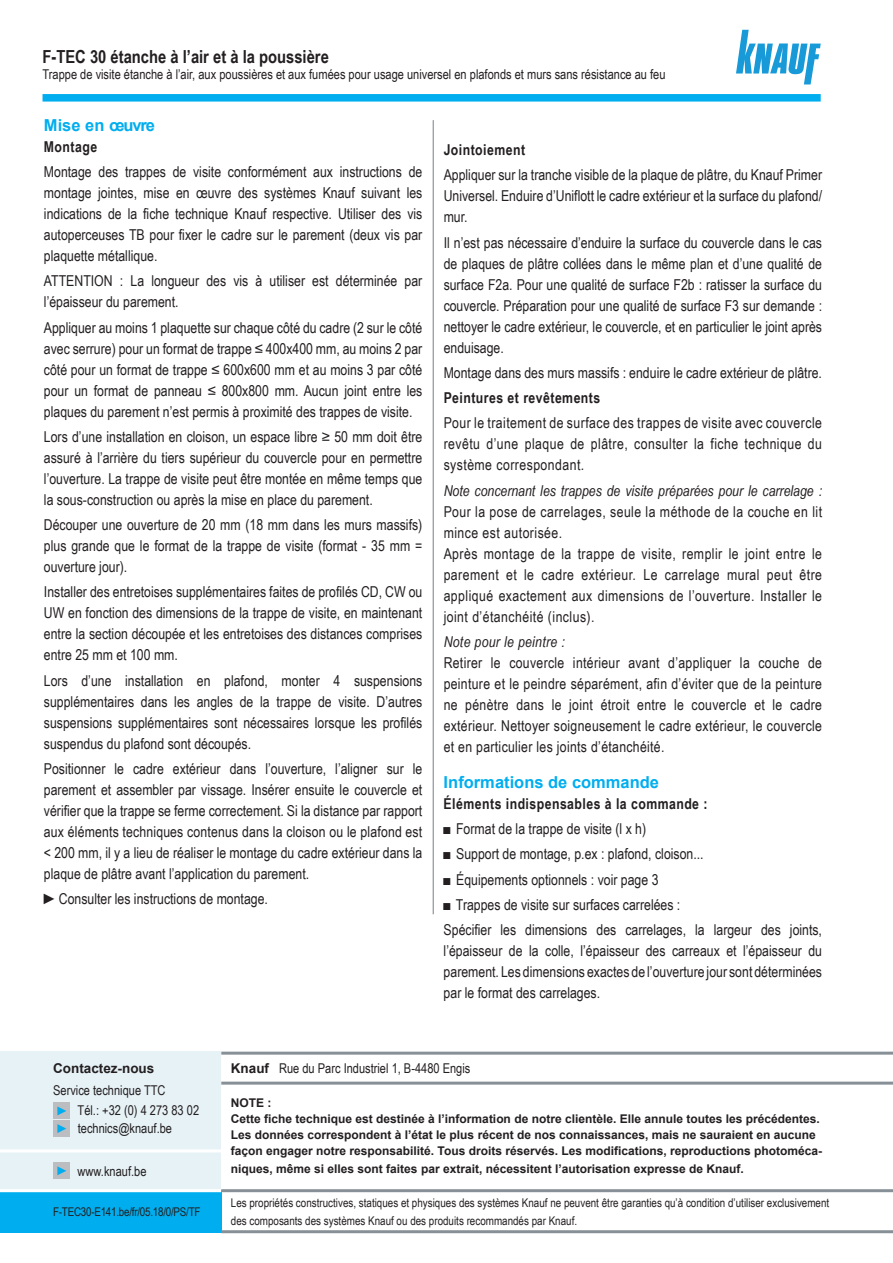
<style>
.page{position:relative;width:893px;height:1263px;background:#fff}
.page>*{position:absolute;margin:0;border:0;box-sizing:border-box;transform-origin:0 0}
.t1{font:700 18px "Arial Narrow";color:#231f20}
.t2{font:700 16.5px "Arial";color:#00aeef}
.t3{font:700 16.5px "Arial";letter-spacing:-.035em;color:#00aeef}
.t4{font:15px/21px "Arial Narrow";color:#231f20;text-align:justify}
.t5{font:15px/21px "Arial Narrow";letter-spacing:.03em;color:#231f20}
.t6{font:700 15px "Arial Narrow";letter-spacing:.03em;color:#231f20}
.t7{font:italic 15px "Arial Narrow";color:#231f20}
.t8{font:italic 15px "Arial Narrow";letter-spacing:.02em;color:#231f20}
.t9{font:13.5px/20.1px "Arial Narrow";color:#231f20}
.t10{font:700 13.5px "Arial";color:#231f20}
.t11{font:700 12px/16px "Arial";color:#231f20}
.t12{font:12px/18px "Arial Narrow";color:#231f20}
.t13{font:12px "Arial Narrow";letter-spacing:-.02em;color:#231f20}
.s1{font-family:"Arial";font-weight:700}
</style>
<div class="page">
<div style="left:0;top:1052px;width:221px;height:139px;background:#e7f2f7"></div>
<div style="left:0;top:1191px;width:221px;height:42px;background:#00aeef"></div>
<hr style="left:0;top:1149px;width:221px;height:3px;background:#fff">
<hr style="left:0;top:1189px;width:221px;height:3px;background:#fff">
<hr style="left:221px;top:1052px;width:672px;height:3px;background:#869096">
<hr style="left:221px;top:1081px;width:672px;height:3px;background:#869096">
<hr style="left:221px;top:1189px;width:672px;height:3px;background:#869096">
<hr style="left:221px;top:1230px;width:672px;height:3px;background:#869096">
<div style="left:53px;top:1102px;width:16px;height:16px;background:#bcbdc0"></div>
<div style="left:53px;top:1120px;width:16px;height:17px;background:#bcbdc0"></div>
<div style="left:53px;top:1163px;width:16px;height:16px;background:#bcbdc0"></div>
<svg style="left:57px;top:1106px;width:9px;height:9px"></svg>
<svg style="left:57px;top:1124px;width:9px;height:9px"></svg>
<svg style="left:57px;top:1166px;width:9px;height:9px"></svg>
<div style="left:43px;top:94px;width:778px;height:8px;background:#00aeef"></div>
<svg style="left:736px;top:30px;width:85px;height:54px"></svg>
<hr style="left:433px;top:120px;width:1px;height:794px;background:#869096">
<p class="t1" style="left:43px;top:43px;width:288px">F-TEC 30 étanche à l’air et à la poussière</p>
<p class="t9" style="left:43px;top:63px;width:624px">Trappe de visite étanche à l’air, aux poussières et aux fumées pour usage universel en plafonds et murs sans résistance au feu</p>
<p class="t3" style="left:44px;top:114px;width:112px">Mise en œuvre</p>
<p class="t6" style="left:44px;top:135px;width:55px">Montage</p>
<p class="t4" style="left:44px;top:161px;width:380px">Montage des trappes de visite conformément aux instructions de montage jointes, mise en œuvre des systèmes Knauf suivant les indications de la fiche technique Knauf respective. Utiliser des vis autoperceuses TB pour fixer le cadre sur le parement (deux vis par plaquette métallique.</p>
<p class="t4" style="left:44px;top:270px;width:380px">ATTENTION : La longueur des vis à utiliser est déterminée par l’épaisseur du parement.</p>
<p class="t4" style="left:44px;top:316px;width:380px">Appliquer au moins 1 plaquette sur chaque côté du cadre (2 sur le côté avec serrure) pour un format de trappe ≤ 400x400 mm, au moins 2 par côté pour un format de trappe ≤ 600x600 mm et au moins 3 par côté pour un format de panneau ≤ 800x800 mm. Aucun joint entre les plaques du parement n’est permis à proximité des trappes de visite.</p>
<p class="t4" style="left:44px;top:426px;width:380px">Lors d’une installation en cloison, un espace libre ≥ 50 mm doit être assuré à l’arrière du tiers supérieur du couvercle pour en permettre l’ouverture. La trappe de visite peut être montée en même temps que la sous-construction ou après la mise en place du parement.</p>
<p class="t4" style="left:44px;top:514px;width:380px">Découper une ouverture de 20 mm (18 mm dans les murs massifs) plus grande que le format de la trappe de visite (format - 35 mm = ouverture jour).</p>
<p class="t4" style="left:44px;top:581px;width:380px">Installer des entretoises supplémentaires faites de profilés CD, CW ou UW en fonction des dimensions de la trappe de visite, en maintenant entre la section découpée et les entretoises des distances comprises entre 25 mm et 100 mm.</p>
<p class="t4" style="left:44px;top:669px;width:380px">Lors d’une installation en plafond, monter 4 suspensions supplémentaires dans les angles de la trappe de visite. D’autres suspensions supplémentaires sont nécessaires lorsque les profilés suspendus du plafond sont découpés.</p>
<p class="t4" style="left:44px;top:757px;width:380px">Positionner le cadre extérieur dans l’ouverture, l’aligner sur le parement et assembler par vissage. Insérer ensuite le couvercle et vérifier que la trappe se ferme correctement. Si la distance par rapport aux éléments techniques contenus dans la cloison ou le plafond est &lt; 200 mm, il y a lieu de réaliser le montage du cadre extérieur dans la plaque de plâtre avant l’application du parement.</p>
<p class="t4" style="left:44px;top:888px;width:226px">►Consulter les instructions de montage.</p>
<p class="t6" style="left:444px;top:138px;width:83px">Jointoiement</p>
<p class="t4" style="left:444px;top:164px;width:380px">Appliquer sur la tranche visible de la plaque de plâtre, du Knauf Primer Universel. Enduire d’Uniflott le cadre extérieur et la surface du plafond/ mur.</p>
<p class="t4" style="left:444px;top:231px;width:380px">Il n’est pas nécessaire d’enduire la surface du couvercle dans le cas de plaques de plâtre collées dans le même plan et d’une qualité de surface F2a. Pour une qualité de surface F2b : ratisser la surface du couvercle. Préparation pour une qualité de surface F3 sur demande : nettoyer le cadre extérieur, le couvercle, et en particulier le joint après enduisage.</p>
<p class="t4" style="left:444px;top:361px;width:380px">Montage dans des murs massifs : enduire le cadre extérieur de plâtre.</p>
<p class="t6" style="left:444px;top:386px;width:158px">Peintures et revêtements</p>
<p class="t4" style="left:444px;top:412px;width:380px">Pour le traitement de surface des trappes de visite avec couvercle revêtu d’une plaque de plâtre, consulter la fiche technique du système correspondant.</p>
<p class="t7" style="left:444px;top:480px;width:380px">Note concernant les trappes de visite préparées pour le carrelage :</p>
<p class="t5" style="left:444px;top:500px;width:380px">Pour la pose de carrelages, seule la méthode de la couche en lit mince est autorisée.<br>Après montage de la trappe de visite, remplir le joint entre le parement et le cadre extérieur. Le carrelage mural peut être appliqué exactement aux dimensions de l’ouverture. Installer le joint d’étanchéité (inclus).</p>
<p class="t8" style="left:444px;top:631px;width:123px">Note pour le peintre :</p>
<p class="t4" style="left:444px;top:651px;width:380px">Retirer le couvercle intérieur avant d’appliquer la couche de peinture et le peindre séparément, afin d’éviter que de la peinture ne pénètre dans le joint étroit entre le couvercle et le cadre extérieur. Nettoyer soigneusement le cadre extérieur, le couvercle et en particulier les joints d’étanchéité.</p>
<p class="t2" style="left:444px;top:771px;width:217px">Informations de commande</p>
<p class="t6" style="left:444px;top:792px;width:265px">Éléments indispensables à la commande :</p>
<p class="t4" style="left:444px;top:818px;width:204px">■ Format de la trappe de visite (l x h)</p>
<p class="t4" style="left:444px;top:843px;width:262px">■ Support de montage, p.ex : plafond, cloison...</p>
<p class="t4" style="left:444px;top:868px;width:216px">■ Équipements optionnels : voir page 3</p>
<p class="t4" style="left:444px;top:891px;width:380px;line-height:25.2px">■ Trappes de visite sur surfaces carrelées :<br>Spécifier les dimensions des carrelages, la largeur des joints,</p>
<p class="t4" style="left:444px;top:940px;width:380px">l’épaisseur de la colle, l’épaisseur des carreaux et l’épaisseur du parement. Les dimensions exactes de l’ouverture jour sont déterminées par le format des carrelages.</p>
<p class="t10" style="left:53px;top:1059px;width:103px">Contactez-nous</p>
<p class="t9" style="left:78px;top:1080px;width:123px;text-indent:-24px">Service technique TTC<br>Tél.: +32 (0) 4 273 83 02</p>
<p class="t9" style="left:78px;top:1118px;width:96px">technics@knauf.be</p>
<p class="t9" style="left:78px;top:1160px;width:70px">www.knauf.be</p>
<p class="t13" style="left:53px;top:1203px;width:149px">F-TEC30-E141.be/fr/05.18/0/PS/TF</p>
<p class="t9" style="left:231px;top:1058px;width:241px"><span class="s1">Knauf</span> Rue du Parc Industriel 1, B-4480 Engis</p>
<p class="t11" style="left:231px;top:1095px;width:593px">NOTE :<br>Cette fiche technique est destinée à l’information de notre clientèle. Elle annule toutes les précédentes.<br>Les données correspondent à l’état le plus récent de nos connaissances, mais ne sauraient en aucune façon engager notre responsabilité. Tous droits réservés. Les modifications, reproductions photoméca-</p>
<p class="t11" style="left:231px;top:1161px;width:514px">niques, même si elles sont faites par extrait, nécessitent l’autorisation expresse de Knauf.</p>
<p class="t12" style="left:231px;top:1193px;width:600px">Les propriétés constructives, statiques et physiques des systèmes Knauf ne peuvent être garanties qu’à condition d’utiliser exclusivement des composants des systèmes Knauf ou des produits recommandés par Knauf.</p>
</div>
